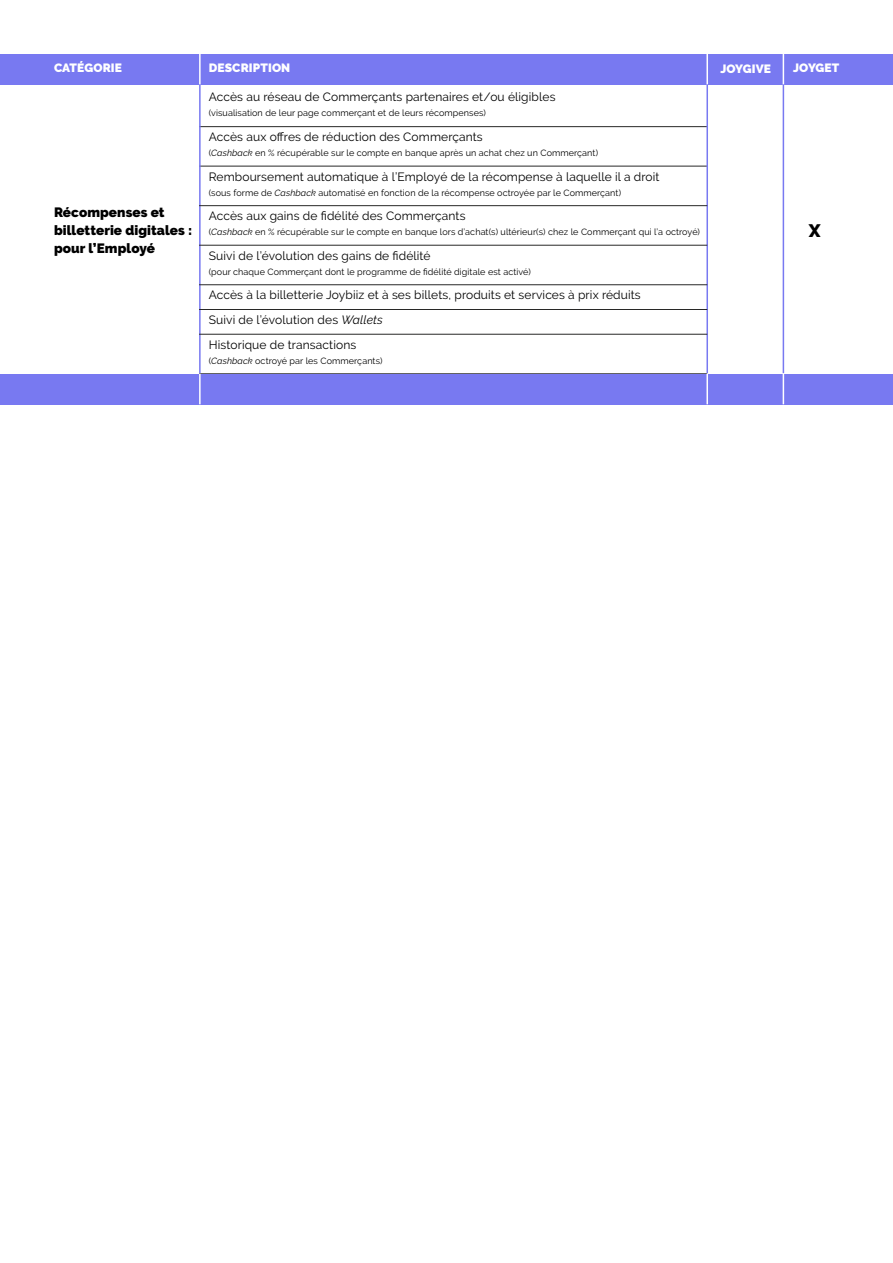
<style>
.page{position:relative;width:893px;height:1263px;background:#fff}
.page>*{position:absolute;margin:0;border:0;box-sizing:border-box;transform-origin:0 0}
.t1{font:900 18px "Raleway";color:#000}
.t2{font:900 13.5px/18px "Raleway";letter-spacing:.005em;color:#000}
.t3{font:12px/24.8px "Raleway";letter-spacing:.01em;color:#000}
.t4{font:900 12px "Raleway";letter-spacing:.01em;color:#fff}
.t5{font:9px "Raleway";letter-spacing:.01em;color:#000}
.s1{font-style:italic}
</style>
<div class="page">
<div style="left:0;top:54px;width:893px;height:31px;background:#7879f1"></div>
<hr style="left:199px;top:54px;width:2px;height:31px;background:#fff">
<hr style="left:706px;top:54px;width:2px;height:31px;background:#fff">
<hr style="left:783px;top:54px;width:1px;height:31px;background:#fff">
<hr style="left:199px;top:166px;width:508px;height:1px;background:#282827">
<hr style="left:199px;top:126px;width:508px;height:1px;background:#282827">
<hr style="left:199px;top:85px;width:2px;height:288px;background:#7879f1">
<hr style="left:706px;top:85px;width:2px;height:288px;background:#7879f1">
<hr style="left:783px;top:85px;width:1px;height:288px;background:#7879f1">
<hr style="left:199px;top:205px;width:508px;height:1px;background:#282827">
<hr style="left:199px;top:245px;width:508px;height:1px;background:#282827">
<hr style="left:199px;top:284px;width:508px;height:1px;background:#282827">
<hr style="left:199px;top:309px;width:508px;height:1px;background:#282827">
<hr style="left:199px;top:334px;width:508px;height:1px;background:#282827">
<hr style="left:199px;top:373px;width:508px;height:1px;background:#282827">
<div style="left:0;top:374px;width:893px;height:30px;background:#7879f1"></div>
<hr style="left:199px;top:374px;width:2px;height:30px;background:#fff">
<hr style="left:706px;top:374px;width:2px;height:30px;background:#fff">
<hr style="left:783px;top:374px;width:1px;height:30px;background:#fff">
<h3 class="t4" style="left:54px;top:61px;width:69px">CATÉGORIE</h3>
<h3 class="t4" style="left:209px;top:61px;width:83px">DESCRIPTION</h3>
<h3 class="t4" style="left:720px;top:61px;width:52px">JOYGIVE</h3>
<h3 class="t4" style="left:793px;top:61px;width:48px">JOYGET</h3>
<h3 class="t3" style="left:209px;top:85px;width:348px">Accès au réseau de Commerçants partenaires et/ou éligibles</h3>
<p class="t5" style="left:209px;top:108px;width:279px">(visualisation de leur page commerçant et de leurs récompenses)</p>
<h2 class="t2" style="left:54px;top:204px;width:140px">Récompenses et billetterie digitales : pour l’Employé</h2>
<h3 class="t3" style="left:209px;top:124px;width:275px">Accès aux offres de réduction des Commerçants</h3>
<p class="t5" style="left:209px;top:148px;width:391px">(<span class="s1">Cashback</span> en % récupérable sur le compte en banque après un achat chez un Commerçant)</p>
<h3 class="t3" style="left:209px;top:164px;width:452px">Remboursement automatique à l’Employé de la récompense à laquelle il a droit</h3>
<p class="t5" style="left:209px;top:187px;width:414px">(sous forme de <span class="s1">Cashback</span> automatisé en fonction de la récompense octroyée par le Commerçant)</p>
<h3 class="t3" style="left:209px;top:203px;width:258px">Accès aux gains de fidélité des Commerçants</h3>
<p class="t5" style="left:209px;top:227px;width:493px">(<span class="s1">Cashback</span> en % récupérable sur le compte en banque lors d’achat(s) ultérieur(s) chez le Commerçant qui l’a octroyé)</p>
<h3 class="t3" style="left:209px;top:243px;width:223px">Suivi de l’évolution des gains de fidélité</h3>
<p class="t5" style="left:209px;top:266px;width:324px">(pour chaque Commerçant dont le programme de fidélité digitale est activé)</p>
<h3 class="t3" style="left:209px;top:283px;width:433px">Accès à la billetterie Joybiiz et à ses billets, produits et services à prix réduits<br>Suivi de l’évolution des <span class="s1">Wallets<br></span>Historique de transactions</h3>
<p class="t5" style="left:209px;top:355px;width:175px">(<span class="s1">Cashback</span> octroyé par les Commerçants)</p>
<h1 class="t1" style="left:809px;top:221px;width:13px">X</h1>
</div>
